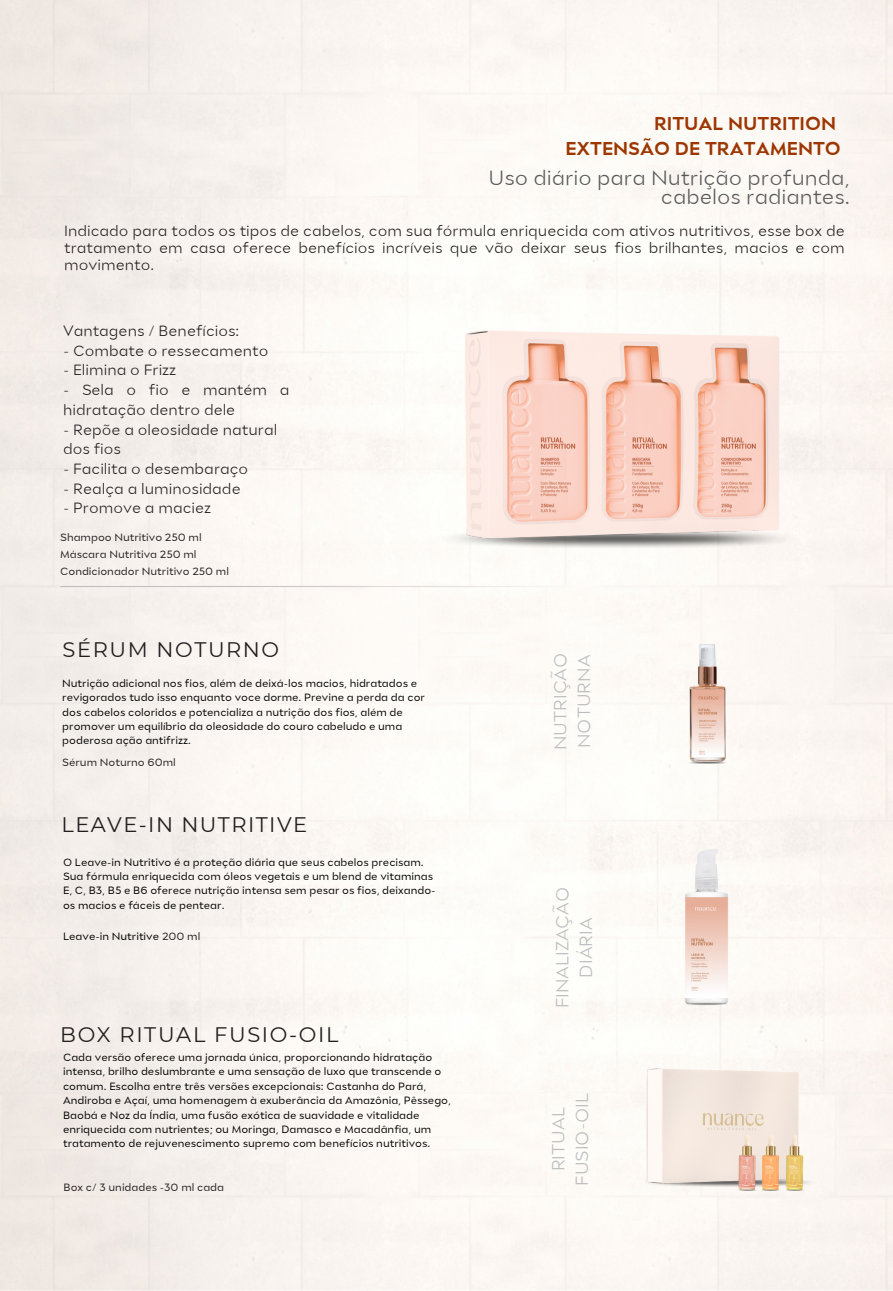
<style>
.page{position:relative;width:893px;height:1291px;background:#fff}
.page>*{position:absolute;margin:0;border:0;box-sizing:border-box;transform-origin:0 0}
.t1{font:21px "Montserrat";letter-spacing:.075em;color:#231f20}
.t2{font:300 20.3px/19.2px "Stray";color:#58595b;text-align:right}
.t3{font:700 18.38px "Stray";color:#9d3600}
.t4{font:300 17.5px/23.6px "Stray";color:#bbbdc0;text-align:center}
.t5{font:300 14.7px/19.6px "Stray";color:#231f20}
.t6{font:10.5px/14.3px "Stray";color:#000}
.t7{font:10.5px/17.2px "Stray";color:#231f20}
.s1{color:#231f20}
</style>
<div class="page">
<svg style="left:60px;top:585px;width:508px;height:1px"></svg>
<img style="left:411px;top:324px;width:412px;height:226px">
<img style="left:679px;top:635px;width:55px;height:132px">
<img style="left:679px;top:845px;width:60px;height:162px">
<img style="left:628px;top:1068px;width:202px;height:126px">
<p class="t3" style="left:654px;top:116px;width:184px">RITUAL NUTRITION</p>
<p class="t3" style="left:565px;top:141px;width:277px">EXTENSÃO DE TRATAMENTO</p>
<p class="t2" style="left:488px;top:170px;width:363px">Uso diário para Nutrição profunda, cabelos radiantes.</p>
<p class="t5" style="left:64px;top:224px;width:782px;line-height:17.2px;text-align:justify">Indicado para todos os tipos de cabelos, com sua fórmula enriquecida com ativos nutritivos, esse box de tratamento em casa oferece benefícios incríveis que vão deixar seus fios brilhantes, macios e com movimento.</p>
<p class="t5" style="left:63px;top:322px;width:178px">Vantagens / Benefícios:</p>
<p class="t5" style="left:63px;top:342px;width:207px">- Combate o ressecamento</p>
<p class="t5" style="left:63px;top:362px;width:115px">- Elimina o Frizz</p>
<p class="t5" style="left:63px;top:381px;width:228px">- Sela o fio e mantém a hidratação dentro dele</p>
<p class="t5" style="left:63px;top:421px;width:216px">- Repõe a oleosidade natural dos fios</p>
<p class="t5" style="left:63px;top:460px;width:187px">- Facilita o desembaraço</p>
<p class="t5" style="left:63px;top:480px;width:179px">- Realça a luminosidade</p>
<p class="t5" style="left:63px;top:500px;width:150px">- Promove a maciez</p>
<p class="t7" style="left:60px;top:529px;width:170px">Shampoo Nutritivo 250 ml<br>Máscara Nutritiva 250 ml<br>Condicionador Nutritivo 250 ml</p>
<p class="t1" style="left:63px;top:636px;width:218px">SÉRUM NOTURNO</p>
<p class="t6" style="left:62px;top:676px;width:364px">Nutrição adicional nos fios, além de deixá-los macios, hidratados e revigorados tudo isso enquanto voce dorme. Previne a perda da cor dos cabelos coloridos e potencializa a nutrição dos fios, além de promover um equilíbrio da oleosidade do couro cabeludo e uma poderosa ação antifrizz.</p>
<p class="t7" style="left:62px;top:754px;width:115px">Sérum Noturno 60ml</p>
<p class="t1" style="left:62px;top:811px;width:247px">LEAVE-IN NUTRITIVE</p>
<p class="t6" style="left:63px;top:855px;width:374px">O Leave-in Nutritivo é a proteção diária que seus cabelos precisam.<br>Sua fórmula enriquecida com óleos vegetais e um blend de vitaminas E, C, B3, B5 e B6 oferece nutrição intensa sem pesar os fios, deixando&shy;os macios e fáceis de pentear.</p>
<p class="t6" style="left:63px;top:930px;width:139px">Leave-in Nutritive <span class="s1">200 ml</span></p>
<p class="t1" style="left:60px;top:1021px;width:280px">BOX RITUAL FUSIO-OIL</p>
<p class="t6" style="left:63px;top:1050px;width:389px">Cada versão oferece uma jornada única, proporcionando hidratação intensa, brilho deslumbrante e uma sensação de luxo que transcende o comum. Escolha entre três versões excepcionais: Castanha do Pará, Andiroba e Açaí, uma homenagem à exuberância da Amazônia, Pêssego, Baobá e Noz da Índia, uma fusão exótica de suavidade e vitalidade enriquecida com nutrientes; ou Moringa, Damasco e Macadânfia, um tratamento de rejuvenescimento supremo com benefícios nutritivos.</p>
<p class="t7" style="left:64px;top:1179px;width:162px">Box c/ 3 unidades -30 ml cada</p>
<p class="t4" style="left:550px;top:750px;width:99px;rotate:-90deg">NUTRIÇÃO</p>
<p class="t4" style="left:574px;top:748px;width:95px;rotate:-90deg">NOTURNA</p>
<p class="t4" style="left:552px;top:1008px;width:123px;rotate:-90deg">FINALIZAÇÃO<br>DIÁRIA</p>
<p class="t4" style="left:548px;top:1171px;width:65px;rotate:-90deg">RITUAL</p>
<p class="t4" style="left:572px;top:1185px;width:94px;rotate:-90deg">FUSIO-OIL</p>
</div>
